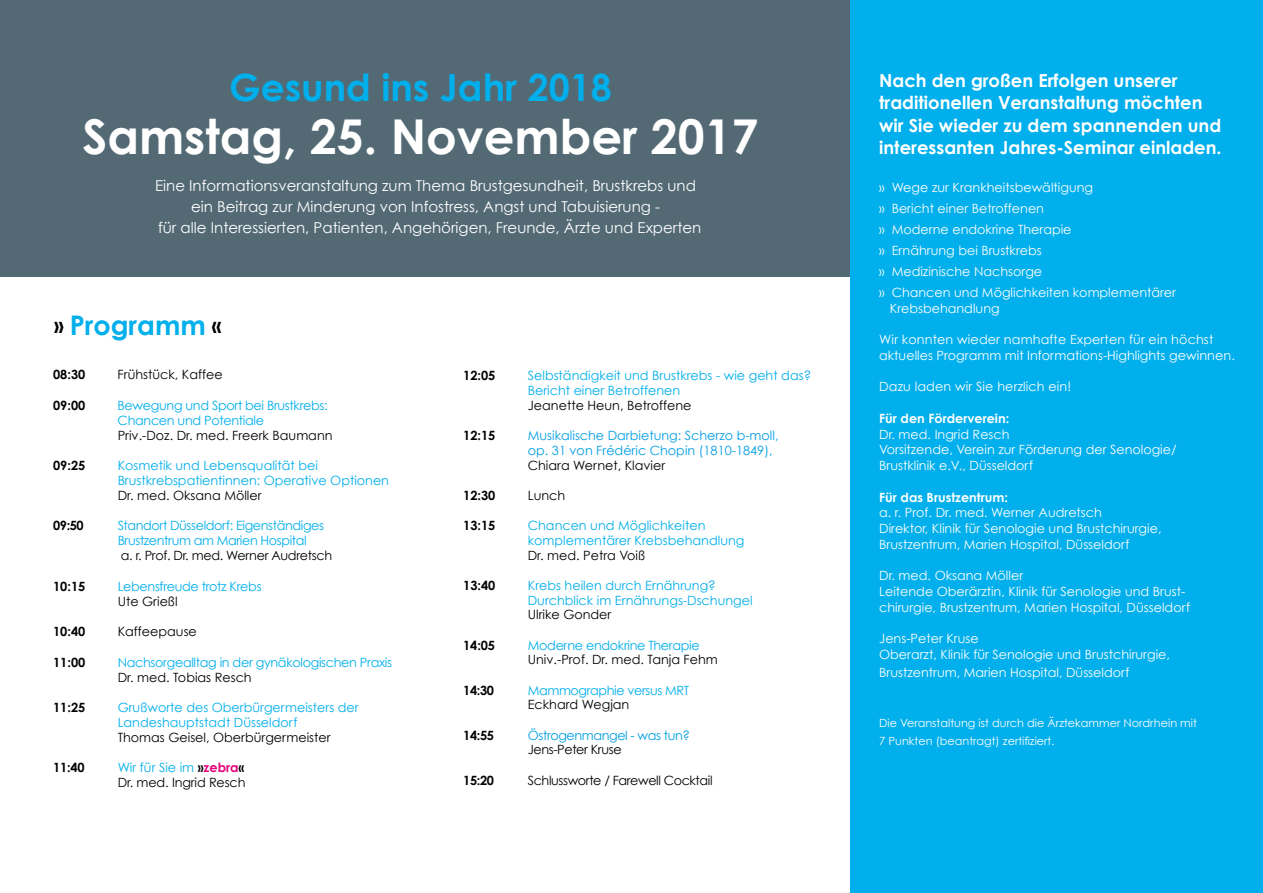
<style>
.page{position:relative;width:1263px;height:893px;background:#fff}
.page>*{position:absolute;margin:0;border:0;box-sizing:border-box;transform-origin:0 0}
.t1{font:700 48px "Century Gothic";color:#fff}
.t2{font:700 37.5px "Century Gothic";color:#00afeb}
.t3{font:700 27px "Century Gothic";color:#00afeb}
.t4{font:700 18px/22.5px "Century Gothic";color:#fff}
.t5{font:15px/21px "Century Gothic";color:#fff;text-align:center}
.t6{font:12.75px/15.8px "Century Gothic";color:#fff}
.t7{font:12.75px/15px "Century Gothic";color:#00afeb}
.t8{font:12.75px/15px "Century Gothic";color:#000}
.t9{font:12.75px/15px "Century Gothic";letter-spacing:-.025em;color:#00afeb}
.t10{font:700 12.75px "Century Gothic";color:#000}
.t11{font:12.75px/15px "Century Gothic";letter-spacing:-.03em;color:#00afeb}
.t12{font:12.75px/15px "Century Gothic";color:#009ee3}
.t13{font:12.75px "Century Gothic";letter-spacing:-.03em;color:#000}
.t14{font:700 12.75px "Century Gothic";color:#fff}
.t15{font:12.75px "Century Gothic";letter-spacing:-.025em;color:#000}
.t16{font:12.75px "Century Gothic";letter-spacing:-.03em;color:#009ee3}
.t17{font:11.25px/18px "Century Gothic";color:#fff}
.s1{font-size:21px;color:#000}
.s2{color:#00afeb}
.s3{font-weight:700}
.s4{font-weight:700;color:#e5007c}
</style>
<div class="page">
<div style="left:0;top:0;width:894px;height:276px;background:#536a75"></div>
<div style="left:850px;top:0;width:413px;height:893px;background:#00afeb"></div>
<h2 class="t2" style="left:229px;top:64px;width:384px">Gesund ins Jahr 2018</h2>
<h1 class="t1" style="left:83px;top:106px;width:677px">Samstag, 25. November 2017</h1>
<p class="t5" style="left:155px;top:175px;width:548px">Eine Informationsveranstaltung zum Thema Brustgesundheit, Brustkrebs und ein Beitrag zur Minderung von Infostress, Angst und Tabuisierung -<br>für alle Interessierten, Patienten, Angehörigen, Freunde, Ärzte und Experten</p>
<h3 class="t3" style="left:54px;top:308px;width:169px"><span class="s1">»</span> Programm <span class="s1">«</span></h3>
<p class="t10" style="left:53px;top:367px;width:34px">08:30</p>
<p class="t8" style="left:118px;top:367px;width:107px">Frühstück, Kaffee</p>
<p class="t10" style="left:53px;top:398px;width:34px">09:00</p>
<p class="t9" style="left:118px;top:398px;width:211px">Bewegung und Sport bei Brustkrebs:<br>Chancen und Potentiale</p>
<p class="t8" style="left:118px;top:428px;width:216px">Priv.-Doz. Dr. med. Freerk Baumann</p>
<p class="t10" style="left:53px;top:458px;width:34px">09:25</p>
<p class="t7" style="left:118px;top:458px;width:273px">Kosmetik und Lebensqualität bei<br>Brustkrebspatientinnen: Operative Optionen</p>
<p class="t8" style="left:118px;top:488px;width:145px">Dr. med. Oksana Möller</p>
<p class="t10" style="left:53px;top:518px;width:32px">09:50</p>
<p class="t11" style="left:118px;top:518px;width:208px">Standort Düsseldorf: Eigenständiges<br>Brustzentrum am Marien Hospital</p>
<p class="t15" style="left:121px;top:548px;width:213px">a. r. Prof. Dr. med. Werner Audretsch</p>
<p class="t10" style="left:53px;top:578px;width:34px">10:15</p>
<p class="t9" style="left:118px;top:579px;width:145px">Lebensfreude trotz Krebs</p>
<p class="t8" style="left:118px;top:594px;width:61px">Ute Grießl</p>
<p class="t10" style="left:53px;top:623px;width:34px">10:40</p>
<p class="t8" style="left:118px;top:624px;width:81px">Kaffeepause</p>
<p class="t10" style="left:53px;top:654px;width:34px">11:00</p>
<p class="t9" style="left:118px;top:654px;width:276px">Nachsorgealltag in der gynäkologischen Praxis</p>
<p class="t8" style="left:118px;top:669px;width:136px">Dr. med. Tobias Resch</p>
<p class="t10" style="left:53px;top:699px;width:34px">11:25</p>
<p class="t7" style="left:118px;top:699px;width:242px">Grußworte des Oberbürgermeisters der<br>Landeshauptstadt Düsseldorf</p>
<p class="t8" style="left:118px;top:729px;width:214px">Thomas Geisel, Oberbürgermeister</p>
<p class="t10" style="left:53px;top:759px;width:33px">11:40</p>
<p class="t8" style="left:118px;top:759px;width:129px"><span class="s2">Wir für Sie im</span> <span class="s3">»</span><span class="s4">zebra</span><span class="s3">«<br></span>Dr. med. Ingrid Resch</p>
<p class="t10" style="left:463px;top:367px;width:34px">12:05</p>
<p class="t7" style="left:528px;top:367px;width:285px">Selbständigkeit und Brustkrebs - wie geht das?<br>Bericht einer Betroffenen</p>
<p class="t8" style="left:528px;top:397px;width:165px">Jeanette Heun, Betroffene</p>
<p class="t10" style="left:463px;top:427px;width:34px">12:15</p>
<p class="t12" style="left:528px;top:427px;width:252px">Musikalische Darbietung: Scherzo b-moll, op. 31 von Frédéric Chopin (1810-1849),</p>
<p class="t8" style="left:528px;top:457px;width:139px">Chiara Wernet, Klavier</p>
<p class="t10" style="left:463px;top:487px;width:34px">12:30</p>
<p class="t8" style="left:528px;top:487px;width:39px">Lunch</p>
<p class="t10" style="left:463px;top:517px;width:34px">13:15</p>
<p class="t7" style="left:528px;top:517px;width:218px">Chancen und Möglichkeiten komplementärer Krebsbehandlung</p>
<p class="t8" style="left:528px;top:547px;width:119px">Dr. med. Petra Voiß</p>
<p class="t10" style="left:463px;top:577px;width:34px">13:40</p>
<p class="t7" style="left:528px;top:577px;width:226px">Krebs heilen durch Ernährung?<br>Durchblick im Ernährungs-Dschungel</p>
<p class="t8" style="left:528px;top:607px;width:85px">Ulrike Gonder</p>
<p class="t10" style="left:463px;top:637px;width:33px">14:05</p>
<p class="t9" style="left:528px;top:637px;width:173px">Moderne endokrine Therapie</p>
<p class="t8" style="left:528px;top:652px;width:192px">Univ.-Prof. Dr. med. Tanja Fehm</p>
<p class="t10" style="left:463px;top:682px;width:32px">14:30</p>
<p class="t11" style="left:528px;top:682px;width:163px">Mammographie versus MRT</p>
<p class="t8" style="left:528px;top:697px;width:103px">Eckhard Wegjan</p>
<p class="t10" style="left:463px;top:727px;width:32px">14:55</p>
<p class="t16" style="left:528px;top:727px;width:164px">Östrogenmangel - was tun?</p>
<p class="t13" style="left:528px;top:742px;width:95px">Jens-Peter Kruse</p>
<p class="t10" style="left:463px;top:772px;width:32px">15:20</p>
<p class="t13" style="left:528px;top:772px;width:186px">Schlussworte / Farewell Cocktail</p>
<h3 class="t4" style="left:879px;top:69px;width:344px">Nach den großen Erfolgen unserer traditionellen Veranstaltung möchten wir Sie wieder zu dem spannenden und interessanten Jahres-Seminar einladen.</h3>
<p class="t6" style="left:879px;top:177px;width:298px;line-height:21px">» Wege zur Krankheitsbewältigung<br>» Bericht einer Betroffenen<br>» Moderne endokrine Therapie<br>» Ernährung bei Brustkrebs<br>» Medizinische Nachsorge<br>» Chancen und Möglichkeiten komplementärer</p>
<p class="t6" style="left:890px;top:300px;width:111px">Krebsbehandlung</p>
<p class="t6" style="left:879px;top:331px;width:357px">Wir konnten wieder namhafte Experten für ein höchst aktuelles Programm mit Informations-Highlights gewinnen.</p>
<p class="t6" style="left:879px;top:379px;width:194px">Dazu laden wir Sie herzlich ein!</p>
<p class="t14" style="left:879px;top:410px;width:132px">Für den Förderverein:</p>
<p class="t6" style="left:879px;top:426px;width:299px">Dr. med. Ingrid Resch<br>Vorsitzende, Verein zur Förderung der Senologie/<br>Brustklinik e.V., Düsseldorf</p>
<p class="t14" style="left:879px;top:489px;width:130px">Für das Brustzentrum:</p>
<p class="t6" style="left:879px;top:505px;width:284px">a. r. Prof. Dr. med. Werner Audretsch<br>Direktor, Klinik für Senologie und Brustchirurgie,<br>Brustzentrum, Marien Hospital, Düsseldorf</p>
<p class="t6" style="left:879px;top:568px;width:312px">Dr. med. Oksana Möller<br>Leitende Oberärztin, Klinik für Senologie und Brust&shy;chirurgie, Brustzentrum, Marien Hospital, Düsseldorf</p>
<p class="t6" style="left:879px;top:631px;width:292px">Jens-Peter Kruse<br>Oberarzt, Klinik für Senologie und Brustchirurgie,</p>
<p class="t6" style="left:879px;top:664px;width:252px">Brustzentrum, Marien Hospital, Düsseldorf</p>
<p class="t17" style="left:879px;top:713px;width:319px">Die Veranstaltung ist durch die Ärztekammer Nordrhein mit<br>7 Punkten (beantragt) zertifiziert.</p>
</div>
